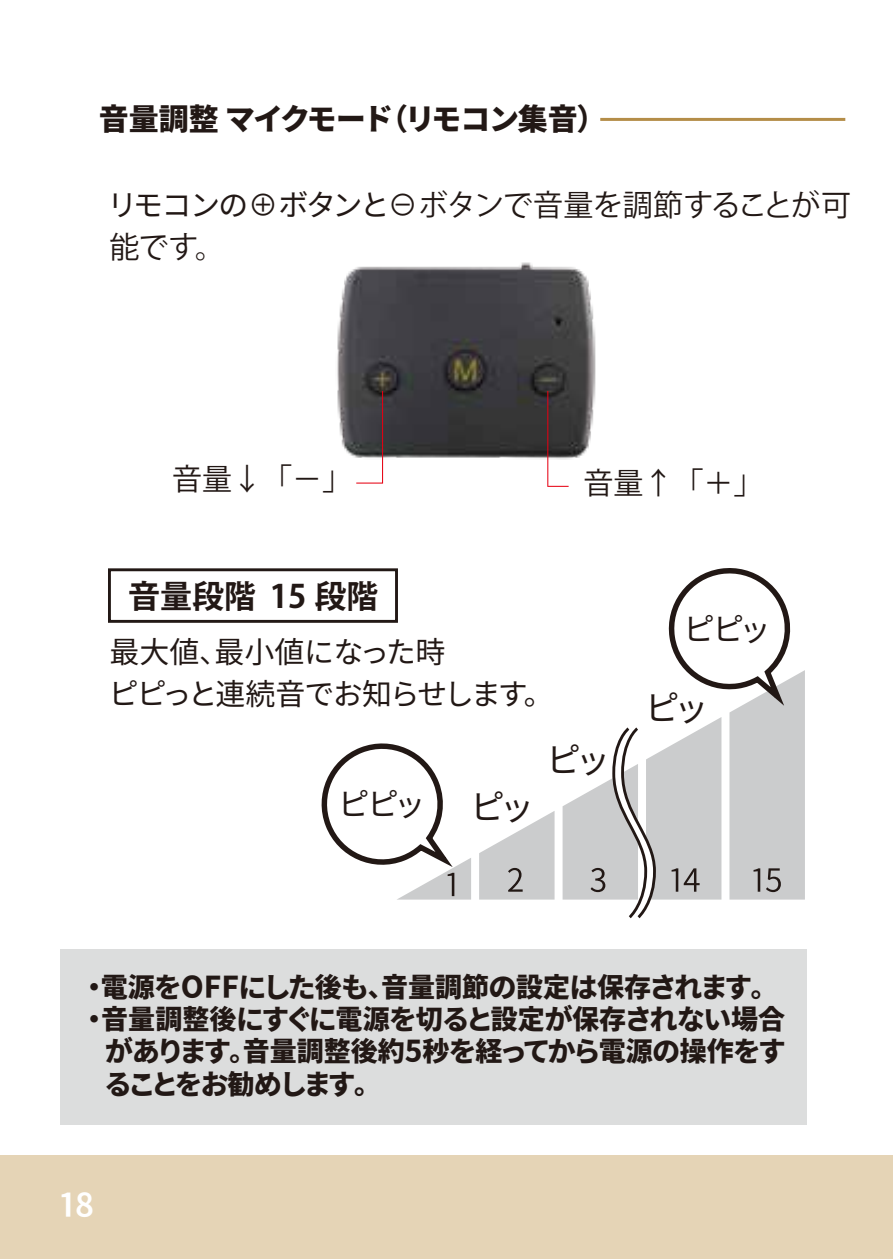
<style>
.page{position:relative;width:893px;height:1259px;background:#fff}
.page>*{position:absolute;margin:0;border:0;box-sizing:border-box;transform-origin:0 0}
.t1{font:34.5px "Gen Ei Gothic P R";color:#221815}
.t2{font:700 32.1px "Koz Go Pr 6 N";color:#221815}
.t3{font:31.5px "Gen Ei Gothic P R";color:#221815}
.t4{font:30px/42px "Koz Go Pr 6 N";letter-spacing:-.01em;color:#221815}
.t5{font:30px/42px "Gen Ei Gothic P R";color:#221815}
.t6{font:30px "Gen Ei Gothic P H";color:#221815}
.t7{font:30px "Gen Ei Gothic P B";color:#fff}
.t8{font:27px "Gen Ei Gothic P H KL";color:#221815}
.s1{font-family:"Gen Ei Gothic P R"}
</style>
<div class="page">
<div style="left:60px;top:948px;width:746px;height:176px;background:#dcdddd"></div>
<hr style="left:600px;top:118px;width:245px;height:3px;background:#b48d48">
<img style="left:337px;top:262px;width:259px;height:218px">
<svg style="left:356px;top:391px;width:27px;height:92px"></svg>
<svg style="left:547px;top:391px;width:22px;height:96px"></svg>
<div style="left:108px;top:568px;width:290px;height:55px;border:3px solid #221815"></div>
<svg style="left:479px;top:811px;width:76px;height:88px"></svg>
<svg style="left:321px;top:743px;width:150px;height:156px"></svg>
<svg style="left:563px;top:568px;width:242px;height:351px"></svg>
<div style="left:0;top:1156px;width:893px;height:103px;background:#e5d4b6"></div>
<p class="t6" style="left:99px;top:96px;width:496px">音量調整 マイクモード（リモコン集音）</p>
<p class="t4" style="left:109px;top:185px;width:743px"><span class="s1">リモコンの⊕ボタンと</span>⊖ボタンで音量を調節することが可能です。</p>
<p class="t4" style="left:172px;top:458px;width:182px">音量↓「－」</p>
<p class="t4" style="left:583px;top:462px;width:181px">音量↑「＋」</p>
<p class="t2" style="left:128px;top:577px;width:252px">音量段階 15 段階</p>
<p class="t5" style="left:109px;top:630px;width:431px">最大値、最小値になった時<br>ピピっと連続音でお知らせします。</p>
<p class="t3" style="left:339px;top:780px;width:85px">ピピッ</p>
<p class="t1" style="left:471px;top:781px;width:61px">ピッ</p>
<p class="t1" style="left:547px;top:734px;width:61px">ピッ</p>
<p class="t3" style="left:684px;top:605px;width:85px">ピピッ</p>
<p class="t1" style="left:646px;top:681px;width:61px">ピッ</p>
<p class="t8" style="left:87px;top:966px;width:678px">・電源をOFFにした後も、音量調節の設定は保存されます。</p>
<p class="t8" style="left:87px;top:998px;width:699px">・音量調整後にすぐに電源を切ると設定が保存されない場合</p>
<p class="t8" style="left:105px;top:1031px;width:680px">があります。音量調整後約5秒を経ってから電源の操作をす</p>
<p class="t8" style="left:105px;top:1063px;width:263px">ることをお勧めします。</p>
<p class="t7" style="left:60px;top:1182px;width:36px">18</p>
</div>
